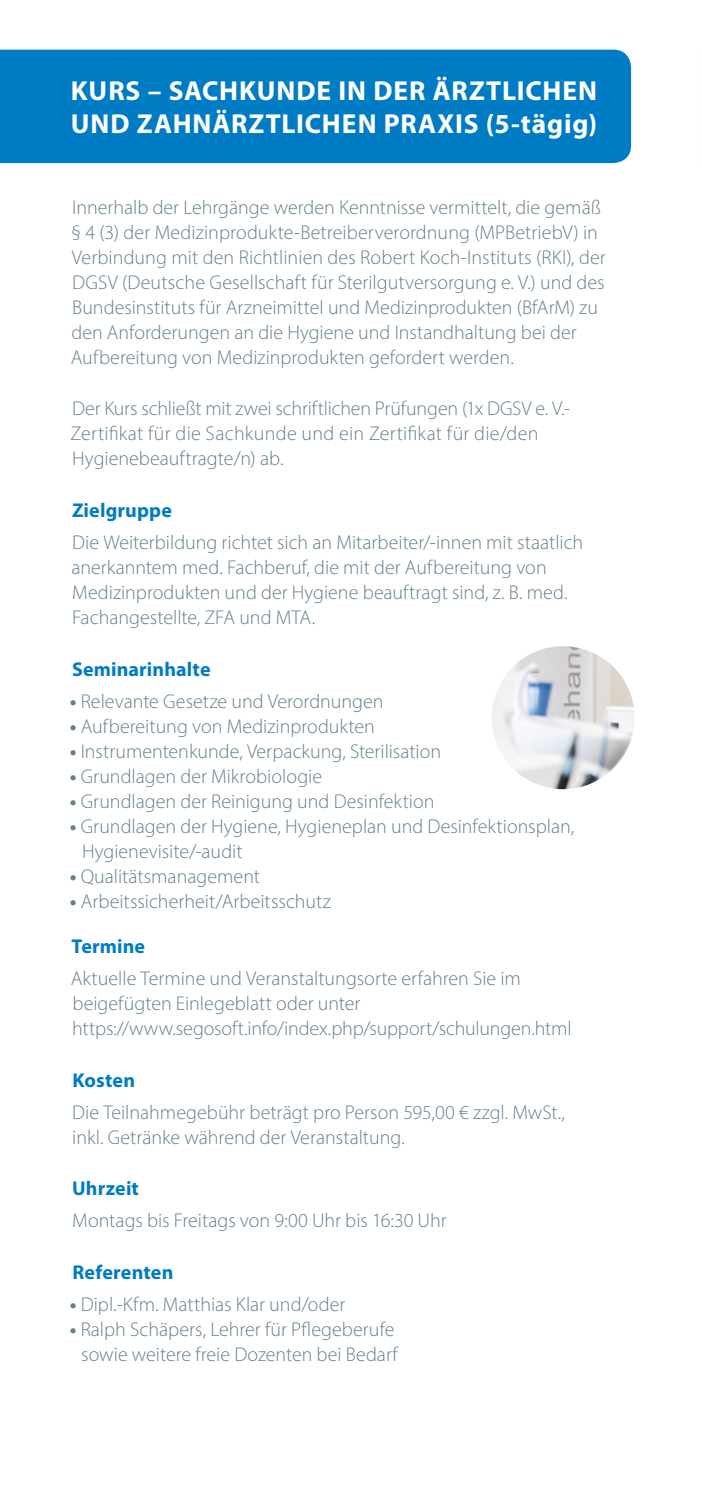
<style>
.page{position:relative;width:702px;height:1489px;background:#fff}
.page>*{position:absolute;margin:0;border:0;box-sizing:border-box;transform-origin:0 0}
.t1{font:700 27.5px/33px "Myriad Pro";letter-spacing:.035em;color:#fff}
.t2{font:300 20px/25px "Myriad Pro";color:#64808e}
.t3{font:700 20px "Myriad Pro";letter-spacing:.005em;color:#007cc4}
.s1{font-weight:700}
</style>
<div class="page">
<div style="left:0;top:50px;width:631px;height:113px;background:#007cc4"></div>
<img style="left:491px;top:646px;width:143px;height:143px;border-radius:71px">
<p class="t1" style="left:71px;top:73px;width:528px">KURS – SACHKUNDE IN DER ÄRZTLICHEN<br>UND ZAHNÄRZTLICHEN PRAXIS (5-tägig)</p>
<p class="t2" style="left:71px;top:194px;width:536px">Innerhalb der Lehrgänge werden Kenntnisse vermittelt, die gemäß § 4 (3) der Medizinprodukte-Betreiberverordnung (MPBetriebV) in Verbindung mit den Richtlinien des Robert Koch-Instituts (RKI), der DGSV (Deutsche Gesellschaft für Sterilgutversorgung e. V.) und des Bundesinstituts für Arzneimittel und Medizinprodukten (BfArM) zu den Anforderungen an die Hygiene und Instandhaltung bei der Aufbereitung von Medizinprodukten gefordert werden.</p>
<p class="t2" style="left:70px;top:396px;width:501px">Der Kurs schließt mit zwei schriftlichen Prüfungen (1x DGSV e. V.-<br>Zertifikat für die Sachkunde und ein Zertifikat für die/den<br>Hygienebeauftragte/n) ab.</p>
<p class="t3" style="left:72px;top:497px;width:101px">Zielgruppe</p>
<p class="t2" style="left:71px;top:530px;width:513px">Die Weiterbildung richtet sich an Mitarbeiter/-innen mit staatlich anerkanntem med. Fachberuf, die mit der Aufbereitung von Medizinprodukten und der Hygiene beauftragt sind, z. B. med.<br>Fachangestellte, ZFA und MTA.</p>
<p class="t3" style="left:72px;top:656px;width:140px">Seminarinhalte</p>
<p class="t2" style="left:70px;top:688px;width:315px"><span class="s1">•</span> Relevante Gesetze und Verordnungen</p>
<p class="t2" style="left:70px;top:713px;width:306px"><span class="s1">•</span> Aufbereitung von Medizinprodukten</p>
<p class="t2" style="left:70px;top:738px;width:373px"><span class="s1">•</span> Instrumentenkunde, Verpackung, Sterilisation</p>
<p class="t2" style="left:70px;top:763px;width:254px"><span class="s1">•</span> Grundlagen der Mikrobiologie</p>
<p class="t2" style="left:70px;top:788px;width:366px"><span class="s1">•</span> Grundlagen der Reinigung und Desinfektion</p>
<p class="t2" style="left:82px;top:813px;width:493px;text-indent:-12px"><span class="s1">•</span> Grundlagen der Hygiene, Hygieneplan und Desinfektionsplan,<br>Hygienevisite/-audit</p>
<p class="t2" style="left:70px;top:863px;width:191px"><span class="s1">•</span> Qualitätsmanagement</p>
<p class="t2" style="left:70px;top:888px;width:262px"><span class="s1">•</span> Arbeitssicherheit/Arbeitsschutz</p>
<p class="t3" style="left:71px;top:932px;width:75px">Termine</p>
<p class="t2" style="left:71px;top:965px;width:502px">Aktuelle Termine und Veranstaltungsorte erfahren Sie im beigefügten Einlegeblatt oder unter https://www.segosoft.info/index.php/support/schulungen.html</p>
<p class="t3" style="left:73px;top:1066px;width:64px">Kosten</p>
<p class="t2" style="left:72px;top:1099px;width:494px">Die Teilnahmegebühr beträgt pro Person 595,00 € zzgl. MwSt., inkl. Getränke während der Veranstaltung.</p>
<p class="t3" style="left:72px;top:1175px;width:68px">Uhrzeit</p>
<p class="t2" style="left:72px;top:1207px;width:376px">Montags bis Freitags von 9:00 Uhr bis 16:30 Uhr</p>
<p class="t3" style="left:73px;top:1259px;width:102px">Referenten</p>
<p class="t2" style="left:70px;top:1291px;width:277px"><span class="s1">•</span> Dipl.-Kfm. Matthias Klar und/oder</p>
<p class="t2" style="left:70px;top:1316px;width:329px;text-align:center"><span class="s1">•</span> Ralph Schäpers, Lehrer für Pflegeberufe sowie weitere freie Dozenten bei Bedarf</p>
</div>
